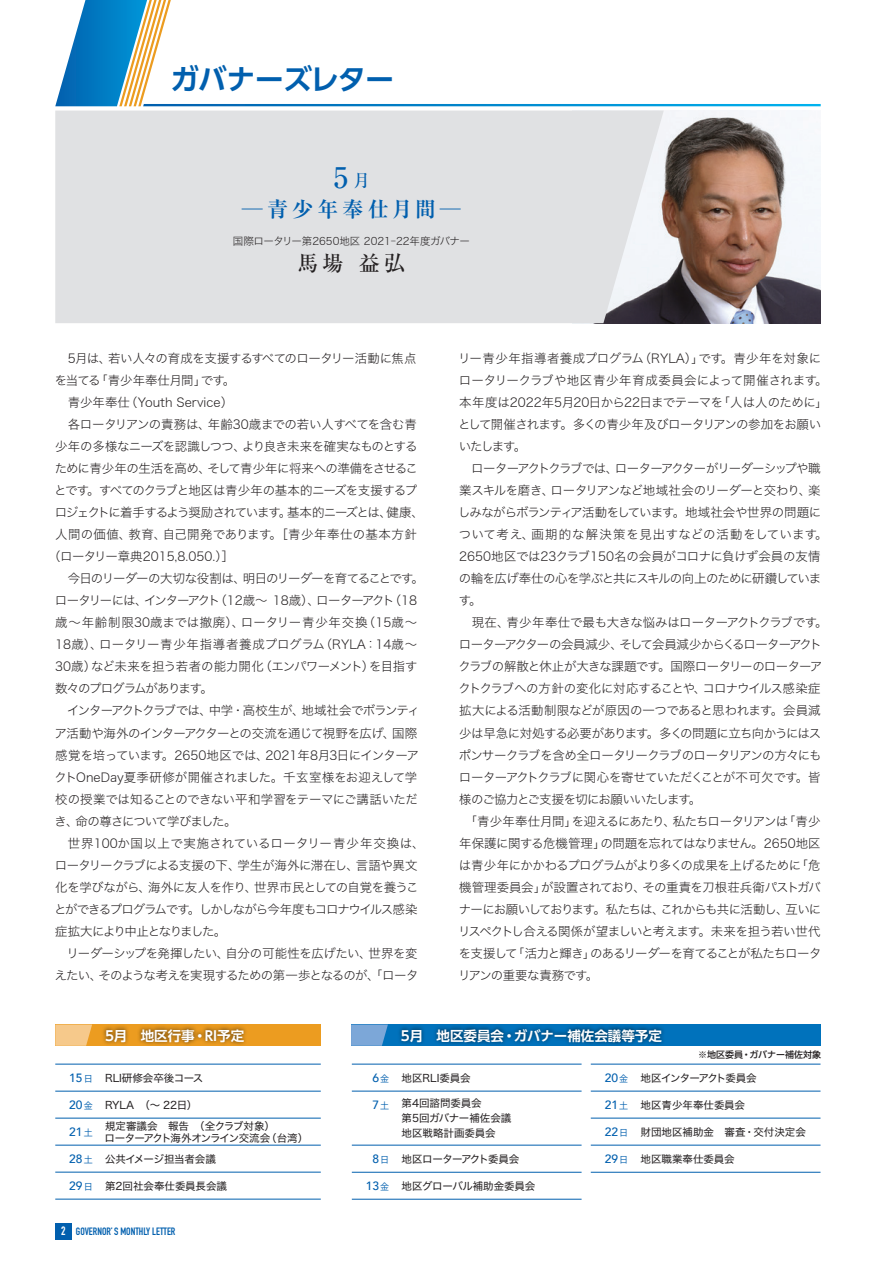
<style>
.page{position:relative;width:893px;height:1263px;background:#fff}
.page>*{position:absolute;margin:0;border:0;box-sizing:border-box;transform-origin:0 0}
.t1{font:700 28.5px "UD Shin Go Pr 6 N De";letter-spacing:-.025em;color:#015fae}
.t2{font:500 28.5px "Ryumin Pr 6 N";color:#015fae}
.t3{font:700 21px "Ryumin Pr 6 N";letter-spacing:.2em;color:#015fae}
.t4{font:500 21px "Ryumin Pr 6 N";color:#231f20}
.t5{font:700 13.5px "UD Shin Go Pr 6 N De";color:#fff}
.t6{font:12.45px/22px "Hira Kaku Pro N W2";letter-spacing:-.04em;color:#231f20}
.t7{font:12.45px "Hira Kaku Pro N W2";letter-spacing:-.06em;color:#231f20}
.t8{font:12.45px "Hira Kaku Pro N W2";color:#231f20}
.t9{font:12.45px "Hira Kaku Pro N W2";letter-spacing:-.02em;color:#231f20}
.t10{font:12.45px "Hira Kaku Pro N W2";letter-spacing:-.08em;color:#231f20}
.t11{font:12.45px "Hira Kaku Pro N W2";letter-spacing:-.075em;color:#231f20}
.t12{font:12.45px "Hira Kaku Pro N W2";letter-spacing:-.09em;color:#231f20}
.t13{font:12.45px "Hira Kaku Pro N W2";letter-spacing:-.1em;color:#231f20}
.t14{font:12.45px "Hira Kaku Pro N W2";letter-spacing:-.07em;color:#231f20}
.t15{font:12.45px "Hira Kaku Pro N W2";letter-spacing:-.065em;color:#231f20}
.t16{font:12.45px "Hira Kaku Pro N W2";letter-spacing:.015em;color:#231f20}
.t17{font:12.45px "Hira Kaku Pro N W2";letter-spacing:.03em;color:#231f20}
.t18{font:12.45px "Hira Kaku Pro N W2";letter-spacing:.035em;color:#231f20}
.t19{font:12.45px "Hira Kaku Pro N W2";letter-spacing:-.085em;color:#231f20}
.t20{font:12.45px "Hira Kaku Pro N W2";letter-spacing:-.12em;color:#231f20}
.t21{font:500 12px "Avenir";color:#015fae}
.t22{font:10.5px/15px "Hira Kaku Pro N W4";color:#231f20}
.t23{font:10.5px/21px "Hira Kaku Pro N W4";letter-spacing:-.045em;color:#231f20}
.t24{font:10.5px "Hira Kaku Pro N W2";color:#231f20}
.t25{font:700 10.5px "DIN Condensed";color:#015fae}
.t26{font:10.5px "Hira Kaku Pro N W4";letter-spacing:-.02em;color:#231f20}
.t27{font:10.5px "Hira Kaku Pro N W4";letter-spacing:-.085em;color:#231f20}
.t28{font:500 9px "UD Shin Go Pr 6 N";color:#231f20}
.t29{font:9px "Koz Go Pr 6 N";color:#015fae}
.s1{font-size:17.1px}
.s2{font-size:12px;color:#fff}
</style>
<div class="page">
<img style="left:664px;top:111px;width:157px;height:212px">
<div style="left:55px;top:111px;width:609px;height:212px;background:#e0e1e3"></div>
<svg style="left:55px;top:0;width:766px;height:106px"></svg>
<div style="left:55px;top:1024px;width:266px;height:22px;background:#ec9c20"></div>
<svg style="left:55px;top:1024px;width:37px;height:22px"></svg>
<img style="left:103px;top:1026px;width:143px;height:19px">
<div style="left:351px;top:1024px;width:470px;height:22px;background:#0072bc"></div>
<svg style="left:351px;top:1024px;width:37px;height:22px"></svg>
<img style="left:399px;top:1026px;width:265px;height:19px">
<hr style="left:55px;top:1064px;width:266px;height:1px;background:#015fae">
<hr style="left:55px;top:1118px;width:266px;height:1px;background:#015fae">
<hr style="left:55px;top:1091px;width:266px;height:1px;background:#015fae">
<hr style="left:55px;top:1145px;width:266px;height:1px;background:#015fae">
<hr style="left:55px;top:1172px;width:266px;height:1px;background:#015fae">
<hr style="left:55px;top:1199px;width:266px;height:1px;background:#015fae">
<hr style="left:352px;top:1064px;width:230px;height:1px;background:#015fae">
<hr style="left:352px;top:1091px;width:230px;height:1px;background:#015fae">
<hr style="left:352px;top:1145px;width:230px;height:1px;background:#015fae">
<hr style="left:352px;top:1172px;width:230px;height:1px;background:#015fae">
<hr style="left:352px;top:1199px;width:230px;height:1px;background:#015fae">
<hr style="left:591px;top:1064px;width:229px;height:1px;background:#015fae">
<hr style="left:591px;top:1091px;width:229px;height:1px;background:#015fae">
<hr style="left:591px;top:1118px;width:229px;height:1px;background:#015fae">
<hr style="left:591px;top:1145px;width:229px;height:1px;background:#015fae">
<hr style="left:591px;top:1172px;width:229px;height:1px;background:#015fae">
<div style="left:55px;top:1223px;width:16px;height:16px;background:#015fae"></div>
<h1 class="t1" style="left:170px;top:56px;width:225px">ガバナーズレター</h1>
<h1 class="t2" style="left:334px;top:155px;width:38px">5 <span class="s1">月</span></h1>
<h2 class="t3" style="left:242px;top:193px;width:221px">─青少年奉仕月間─</h2>
<p class="t24" style="left:233px;top:232px;width:239px">国際ロータリー第2650地区 2021‒22年度ガバナー</p>
<h2 class="t4" style="left:297px;top:247px;width:109px">馬場 益弘</h2>
<p class="t6" style="left:68px;top:346px;width:350px">5月は、若い人々の育成を支援するすべてのロータリー活動に焦点</p>
<p class="t6" style="left:55px;top:368px;width:182px">を当てる「青少年奉仕月間」です。</p>
<p class="t8" style="left:68px;top:391px;width:167px">青少年奉仕（Youth Service）</p>
<p class="t9" style="left:68px;top:413px;width:351px">各ロータリアンの責務は、年齢30歳までの若い人すべてを含む青</p>
<p class="t7" style="left:55px;top:435px;width:364px">少年の多様なニーズを認識しつつ、より良き未来を確実なものとする</p>
<p class="t6" style="left:55px;top:456px;width:365px">ために青少年の生活を高め、そして青少年に将来への準備をさせるこ</p>
<p class="t7" style="left:54px;top:479px;width:365px">とです。すべてのクラブと地区は青少年の基本的ニーズを支援するプ</p>
<p class="t13" style="left:55px;top:501px;width:371px">ロジェクトに着手するよう奨励されています。基本的ニーズとは、健康、</p>
<p class="t17" style="left:55px;top:523px;width:363px">人間の価値、教育、自己開発であります。［青少年奉仕の基本方針</p>
<p class="t8" style="left:48px;top:545px;width:187px">（ロータリー章典2015,8.050.）］</p>
<p class="t7" style="left:68px;top:567px;width:358px">今日のリーダーの大切な役割は、明日のリーダーを育てることです。</p>
<p class="t10" style="left:55px;top:589px;width:364px">ロータリーには、インターアクト（12歳～ 18歳）、ローターアクト（18</p>
<p class="t16" style="left:55px;top:612px;width:363px">歳～年齢制限30歳までは撤廃）、ロータリー青少年交換（15歳～</p>
<p class="t8" style="left:55px;top:634px;width:363px">18歳）、ロータリー青少年指導者養成プログラム（RYLA：14歳～</p>
<p class="t6" style="left:55px;top:655px;width:364px">30歳）など未来を担う若者の能力開化（エンパワーメント）を目指す</p>
<p class="t12" style="left:55px;top:678px;width:159px">数々のプログラムがあります。</p>
<p class="t11" style="left:67px;top:700px;width:354px">インターアクトクラブでは、中学・高校生が、地域社会でボランティ</p>
<p class="t6" style="left:55px;top:721px;width:364px">ア活動や海外のインターアクターとの交流を通じて視野を広げ、国際</p>
<p class="t6" style="left:55px;top:743px;width:365px">感覚を培っています。2650地区では、2021年8月3日にインターア</p>
<p class="t8" style="left:55px;top:766px;width:364px">クトOneDay夏季研修が開催されました。千玄室様をお迎えして学</p>
<p class="t6" style="left:55px;top:787px;width:364px">校の授業では知ることのできない平和学習をテーマにご講話いただ</p>
<p class="t19" style="left:55px;top:810px;width:184px">き、命の尊さについて学びました。</p>
<p class="t18" style="left:68px;top:832px;width:358px">世界100か国以上で実施されているロータリー青少年交換は、</p>
<p class="t6" style="left:55px;top:853px;width:364px">ロータリークラブによる支援の下、学生が海外に滞在し、言語や異文</p>
<p class="t6" style="left:55px;top:875px;width:365px">化を学びながら、海外に友人を作り、世界市民としての自覚を養うこ</p>
<p class="t12" style="left:54px;top:898px;width:365px">とができるプログラムです。しかしながら今年度もコロナウイルス感染</p>
<p class="t20" style="left:55px;top:920px;width:173px">症拡大により中止となりました。</p>
<p class="t6" style="left:67px;top:941px;width:353px">リーダーシップを発揮したい、自分の可能性を広げたい、世界を変</p>
<p class="t14" style="left:55px;top:964px;width:366px">えたい、そのような考えを実現するための第一歩となるのが、「ロータ</p>
<p class="t6" style="left:458px;top:346px;width:371px">リー青少年指導者養成プログラム（RYLA）」です。青少年を対象にロータリークラブや地区青少年育成委員会によって開催されます。本年度は2022年5月20日から22日までテーマを「人は人のために」として開催されます。多くの青少年及びロータリアンの参加をお願いいたします。</p>
<p class="t6" style="left:458px;top:456px;width:371px;text-indent:13px">ローターアクトクラブでは、ローターアクターがリーダーシップや職業スキルを磨き、ロータリアンなど地域社会のリーダーと交わり、楽しみながらボランティア活動をしています。地域社会や世界の問題について考え、画期的な解決策を見出すなどの活動をしています。<br>2650地区では23クラブ150名の会員がコロナに負けず会員の友情の輪を広げ奉仕の心を学ぶと共にスキルの向上のために研鑽しています。</p>
<p class="t9" style="left:472px;top:611px;width:357px">現在、青少年奉仕で最も大きな悩みはローターアクトクラブです。</p>
<p class="t11" style="left:459px;top:634px;width:365px">ローターアクターの会員減少、そして会員減少からくるローターアクト</p>
<p class="t6" style="left:459px;top:655px;width:365px">クラブの解散と休止が大きな課題です。国際ロータリーのローターア</p>
<p class="t6" style="left:459px;top:677px;width:364px">クトクラブへの方針の変化に対応することや、コロナウイルス感染症</p>
<p class="t9" style="left:459px;top:700px;width:363px">拡大による活動制限などが原因の一つであると思われます。会員減</p>
<p class="t6" style="left:459px;top:721px;width:364px">少は早急に対処する必要があります。多くの問題に立ち向かうにはス</p>
<p class="t6" style="left:459px;top:743px;width:364px">ポンサークラブを含め全ロータリークラブのロータリアンの方々にも</p>
<p class="t6" style="left:459px;top:765px;width:363px">ローターアクトクラブに関心を寄せていただくことが不可欠です。皆</p>
<p class="t7" style="left:459px;top:788px;width:244px">様のご協力とご支援を切にお願いいたします。</p>
<p class="t6" style="left:465px;top:809px;width:357px">「青少年奉仕月間」を迎えるにあたり、私たちロータリアンは「青少</p>
<p class="t6" style="left:459px;top:831px;width:363px">年保護に関する危機管理」の問題を忘れてはなりません。2650地区</p>
<p class="t6" style="left:459px;top:853px;width:363px">は青少年にかかわるプログラムがより多くの成果を上げるために「危</p>
<p class="t6" style="left:459px;top:875px;width:363px">機管理委員会」が設置されており、その重責を刀根荘兵衛パストガバ</p>
<p class="t10" style="left:459px;top:898px;width:364px">ナーにお願いしております。私たちは、これからも共に活動し、互いに</p>
<p class="t6" style="left:458px;top:919px;width:364px">リスペクトし合える関係が望ましいと考えます。未来を担う若い世代</p>
<p class="t15" style="left:459px;top:942px;width:364px">を支援して「活力と輝き」のあるリーダーを育てることが私たちロータ</p>
<p class="t6" style="left:458px;top:963px;width:142px">リアンの重要な責務です。</p>
<p class="t5" style="left:105px;top:1024px;width:141px">5月　地区行事・RI予定</p>
<p class="t21" style="left:69px;top:1068px;width:15px">15</p>
<p class="t22" style="left:105px;top:1069px;width:100px">RLI研修会卒後コース</p>
<p class="t21" style="left:69px;top:1095px;width:15px">20</p>
<p class="t21" style="left:69px;top:1122px;width:15px">21</p>
<p class="t21" style="left:69px;top:1149px;width:15px">28</p>
<p class="t21" style="left:69px;top:1176px;width:15px">29</p>
<p class="t29" style="left:84px;top:1073px;width:10px">日</p>
<p class="t29" style="left:84px;top:1100px;width:10px">金</p>
<p class="t29" style="left:84px;top:1127px;width:10px">土</p>
<p class="t29" style="left:84px;top:1154px;width:10px">土</p>
<p class="t29" style="left:84px;top:1181px;width:10px">日</p>
<p class="t22" style="left:105px;top:1093px;width:171px;line-height:21px">RYLA　（～ 22日）<br>規定審議会　報告　（全クラブ対象）</p>
<p class="t23" style="left:105px;top:1126px;width:205px">ローターアクト海外オンライン交流会（台湾）公共イメージ担当者会議</p>
<p class="t22" style="left:105px;top:1177px;width:124px">第2回社会奉仕委員長会議</p>
<p class="t25" style="left:61px;top:1224px;width:116px"><span class="s2">2</span> GOVERNOR’ S MONTHLY LETTER</p>
<p class="t5" style="left:401px;top:1024px;width:263px">5月　地区委員会・ガバナー補佐会議等予定</p>
<p class="t28" style="left:698px;top:1047px;width:125px">※地区委員・ガバナー補佐対象</p>
<p class="t21" style="left:372px;top:1068px;width:8px">6</p>
<p class="t21" style="left:372px;top:1095px;width:8px">7</p>
<p class="t29" style="left:380px;top:1073px;width:10px">金</p>
<p class="t29" style="left:380px;top:1100px;width:10px">土</p>
<p class="t22" style="left:402px;top:1069px;width:71px">地区RLI委員会</p>
<p class="t22" style="left:402px;top:1095px;width:111px">第4回諮問委員会<br>第5回ガバナー補佐会議地区戦略計画委員会</p>
<p class="t21" style="left:372px;top:1149px;width:8px">8</p>
<p class="t21" style="left:366px;top:1176px;width:15px">13</p>
<p class="t29" style="left:380px;top:1154px;width:10px">日</p>
<p class="t29" style="left:380px;top:1181px;width:10px">金</p>
<p class="t23" style="left:402px;top:1147px;width:119px">地区ローターアクト委員会</p>
<p class="t26" style="left:402px;top:1176px;width:135px">地区グローバル補助金委員会</p>
<p class="t21" style="left:605px;top:1068px;width:15px">20</p>
<p class="t21" style="left:605px;top:1095px;width:15px">21</p>
<p class="t21" style="left:605px;top:1122px;width:15px">22</p>
<p class="t21" style="left:605px;top:1149px;width:15px">29</p>
<p class="t29" style="left:619px;top:1073px;width:10px">金</p>
<p class="t29" style="left:619px;top:1100px;width:10px">土</p>
<p class="t29" style="left:619px;top:1127px;width:10px">日</p>
<p class="t29" style="left:619px;top:1154px;width:10px">日</p>
<p class="t27" style="left:640px;top:1068px;width:118px">地区インターアクト委員会</p>
<p class="t22" style="left:640px;top:1096px;width:106px">地区青少年奉仕委員会</p>
<p class="t22" style="left:640px;top:1123px;width:167px">財団地区補助金　審査・交付決定会</p>
<p class="t22" style="left:640px;top:1150px;width:96px">地区職業奉仕委員会</p>
</div>
